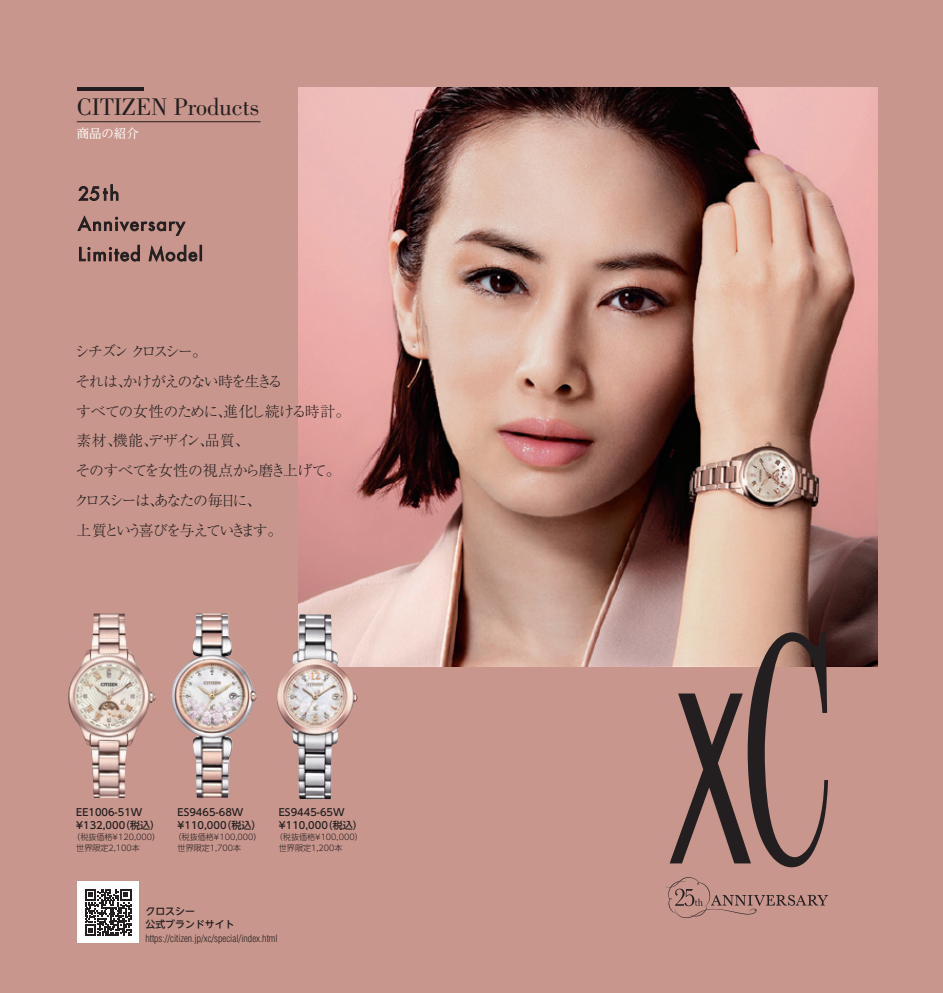
<style>
.page{position:relative;width:943px;height:993px;background:#fff}
.page>*{position:absolute;margin:0;border:0;box-sizing:border-box;transform-origin:0 0}
.t1{font:24.85px "Bodoni Std";color:#231f20}
.t2{font:300 14.88px/29.8px "Ryumin Pr 5";letter-spacing:-.105em;color:#231f20}
.t3{font:12.42px "UD Reimin Pro";color:#fff}
.t4{font:500 9.97px/12.4px "UD Shin Go NT Pro";color:#231f20}
.t5{font:300 condensed 9.97px "Helvetica LT Std";color:#231f20}
.t6{font:300 8.05px/11.2px "UD Shin Go NT Pro";color:#231f20}
</style>
<div class="page">
<div style="left:0;top:0;width:942px;height:992px;background:#c9968d"></div>
<img style="left:299px;top:88px;width:578px;height:578px">
<svg style="left:669px;top:632px;width:159px;height:235px"></svg>
<svg style="left:665px;top:877px;width:163px;height:40px"></svg>
<img style="left:68px;top:613px;width:88px;height:184px">
<img style="left:171px;top:613px;width:86px;height:185px">
<img style="left:277px;top:614px;width:80px;height:185px">
<div style="left:77px;top:881px;width:61px;height:61px;background:#fff"></div>
<svg style="left:85px;top:889px;width:46px;height:46px"></svg>
<svg style="left:78px;top:184px;width:40px;height:17px"></svg>
<svg style="left:77px;top:215px;width:108px;height:20px"></svg>
<svg style="left:79px;top:245px;width:61px;height:16px"></svg>
<svg style="left:149px;top:245px;width:53px;height:17px"></svg>
<hr style="left:77px;top:88px;width:66px;height:3px;background:#231f20">
<hr style="left:77px;top:121px;width:183px;height:1px;background:#231f20">
<h1 class="t1" style="left:77px;top:93px;width:184px">CITIZEN Products</h1>
<p class="t3" style="left:77px;top:123px;width:64px">商品の紹介</p>
<p class="t2" style="left:74px;top:335px;width:277px">シチズン クロスシー。<br>それは、かけがえのない時を生きる<br>すべての女性のために、進化し続ける時計。素材、機能、デザイン、品質、<br>そのすべてを女性の視点から磨き上げて。クロスシーは、あなたの毎日に、<br>上質という喜びを与えていきます。</p>
<p class="t4" style="left:76px;top:805px;width:85px">EE1006-51W ¥132,000（税込）</p>
<p class="t6" style="left:76px;top:830px;width:85px;text-indent:-4px">（税抜価格¥120,000）世界限定2,100本</p>
<p class="t4" style="left:178px;top:805px;width:85px">ES9465-68W ¥110,000（税込）</p>
<p class="t6" style="left:178px;top:830px;width:85px;text-indent:-4px">（税抜価格¥100,000）世界限定1,700本</p>
<p class="t4" style="left:279px;top:805px;width:85px">ES9445-65W ¥110,000（税込）</p>
<p class="t6" style="left:279px;top:830px;width:85px;text-indent:-4px">（税抜価格¥100,000）世界限定1,200本</p>
<p class="t4" style="left:145px;top:904px;width:91px">クロスシー<br>公式ブランドサイト</p>
<p class="t5" style="left:145px;top:931px;width:134px">https://citizen.jp/xc/special/index.html</p>
</div>
